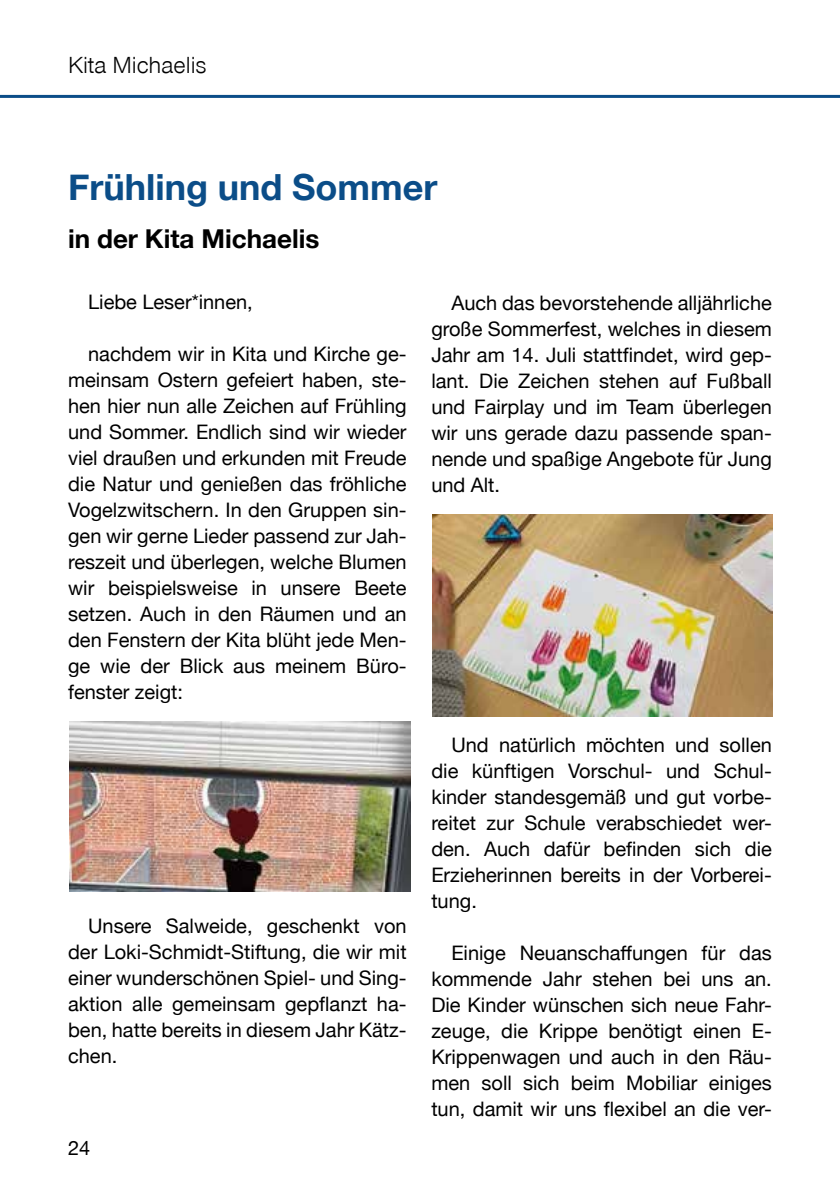
<style>
.page{position:relative;width:840px;height:1191px;background:#fff}
.page>*{position:absolute;margin:0;border:0;box-sizing:border-box;transform-origin:0 0}
.t1{font:700 36px "Helvetica Neue";color:#0b4d88}
.t2{font:700 26px "Helvetica Neue";color:#000}
.t3{font:24px "Nordkirchen Font";color:#000}
.t4{font:20px/26px "Helvetica Neue";color:#000;text-align:justify}
</style>
<div class="page">
<svg style="left:0;top:94px;width:839px;height:4px;background:#4779a5"></svg>
<img style="left:70px;top:721px;width:340px;height:170px">
<img style="left:432px;top:514px;width:340px;height:203px">
<p class="t3" style="left:68px;top:51px;width:140px">Kita Michaelis</p>
<h1 class="t1" style="left:68px;top:159px;width:370px">Frühling und Sommer</h1>
<h2 class="t2" style="left:68px;top:219px;width:253px">in der Kita Michaelis</h2>
<p class="t4" style="left:88px;top:290px;width:166px">Liebe Leser*innen,</p>
<p class="t4" style="left:68px;top:342px;width:340px;text-indent:20px">nachdem wir in Kita und Kirche ge&shy;meinsam Ostern gefeiert haben, ste&shy;hen hier nun alle Zeichen auf Frühling und Sommer. Endlich sind wir wieder viel draußen und erkunden mit Freude die Natur und genießen das fröhliche Vogelzwitschern. In den Gruppen sin&shy;gen wir gerne Lieder passend zur Jah&shy;reszeit und überlegen, welche Blumen wir beispielsweise in unsere Beete setzen. Auch in den Räumen und an den Fenstern der Kita blüht jede Men&shy;ge wie der Blick aus meinem Büro&shy;fenster zeigt:</p>
<p class="t4" style="left:68px;top:914px;width:340px;text-indent:20px">Unsere Salweide, geschenkt von der Loki-Schmidt-Stiftung, die wir mit einer wunderschönen Spiel- und Sing&shy;aktion alle gemeinsam gepflanzt ha&shy;ben, hatte bereits in diesem Jahr Kätz&shy;chen.</p>
<p class="t4" style="left:68px;top:1136px;width:24px">24</p>
<p class="t4" style="left:431px;top:290px;width:342px;text-indent:20px">Auch das bevorstehende alljährliche große Sommerfest, welches in diesem Jahr am 14. Juli stattfindet, wird gep&shy;lant. Die Zeichen stehen auf Fußball und Fairplay und im Team überlegen wir uns gerade dazu passende span&shy;nende und spaßige Angebote für Jung und Alt.</p>
<p class="t4" style="left:431px;top:732px;width:342px;text-indent:20px">Und natürlich möchten und sollen die künftigen Vorschul- und Schul&shy;kinder standesgemäß und gut vorbe&shy;reitet zur Schule verabschiedet wer&shy;den. Auch dafür befinden sich die Erzieherinnen bereits in der Vorberei&shy;tung.</p>
<p class="t4" style="left:431px;top:940px;width:342px;text-indent:20px">Einige Neuanschaffungen für das kommende Jahr stehen bei uns an.<br>Die Kinder wünschen sich neue Fahr&shy;zeuge, die Krippe benötigt einen E-Krippenwagen und auch in den Räu&shy;men soll sich beim Mobiliar einiges tun, damit wir uns flexibel an die ver-</p>
</div>
